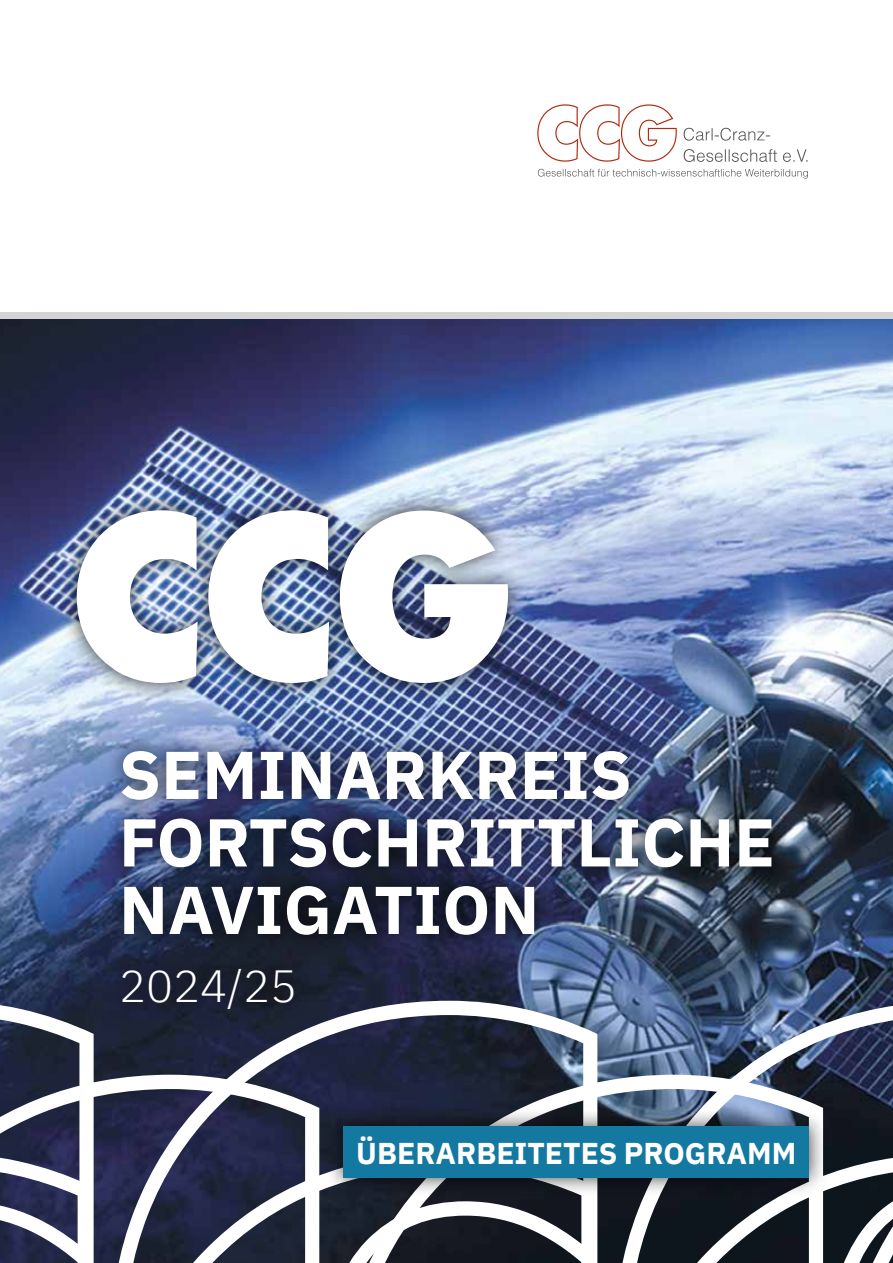
<style>
.page{position:relative;width:893px;height:1263px;background:#fff}
.page>*{position:absolute;margin:0;border:0;box-sizing:border-box;transform-origin:0 0}
.t1{font:700 67.5px/67.5px "IBM Plex Sans";color:#fff}
.t2{font:300 45px "IBM Plex Sans";color:#fff}
.t3{font:700 30px "IBM Plex Sans";color:#fff}
</style>
<div class="page">
<img style="left:0;top:319px;width:893px;height:756px">
<div style="left:105px;top:732px;width:684px;height:293px;background:#000;opacity:.75"></div>
<div style="left:58px;top:492px;width:469px;height:210px;background:#000;opacity:.75"></div>
<img style="left:77px;top:510px;width:431px;height:173px">
<svg style="left:538px;top:169px;width:270px;height:10px"></svg>
<svg style="left:684px;top:149px;width:124px;height:13px"></svg>
<svg style="left:684px;top:128px;width:86px;height:13px"></svg>
<svg style="left:537px;top:104px;width:140px;height:58px"></svg>
<div style="left:0;top:313px;width:893px;height:6px;background:#d4d4d4"></div>
<svg style="left:110px;top:1001px;width:492px;height:152px;background:#454b5e"></svg>
<svg style="left:614px;top:1002px;width:279px;height:73px;background:#5b6c8c"></svg>
<svg style="left:98px;top:1075px;width:226px;height:188px"></svg>
<svg style="left:336px;top:1075px;width:276px;height:188px;background:#3c4254"></svg>
<svg style="left:0;top:1001px;width:98px;height:262px"></svg>
<svg style="left:108px;top:1153px;width:492px;height:110px"></svg>
<svg style="left:612px;top:1075px;width:281px;height:188px"></svg>
<div style="left:325px;top:1108px;width:504px;height:89px;background:#000;opacity:.75"></div>
<div style="left:344px;top:1126px;width:465px;height:52px;background:#1479a0"></div>
<p class="t1" style="left:119px;top:736px;width:658px">SEMINARKREIS<br>FORTSCHRITTLICHE<br>NAVIGATION</p>
<p class="t2" style="left:119px;top:952px;width:180px">2024/25</p>
<p class="t3" style="left:356px;top:1129px;width:441px">ÜBERARBEITETES PROGRAMM</p>
</div>
